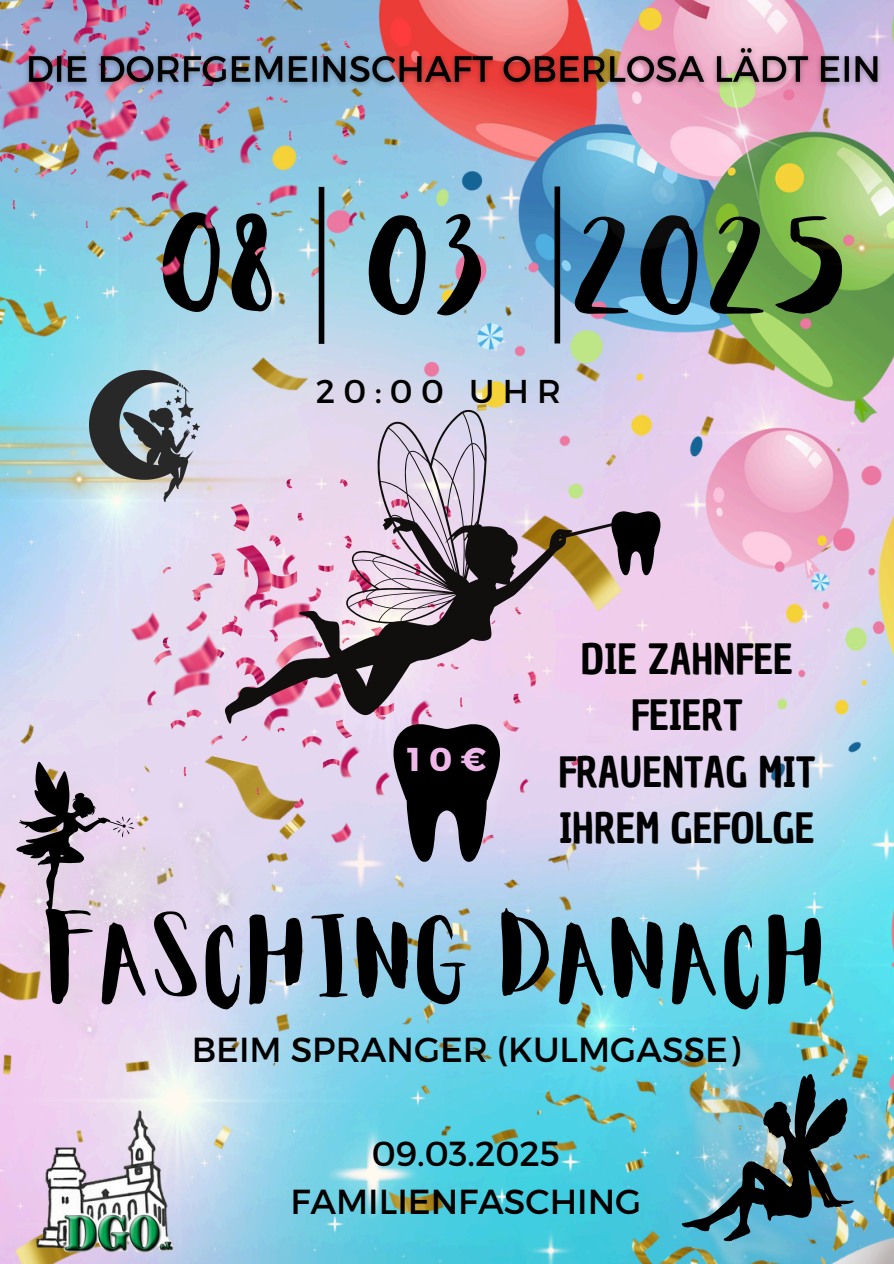
<style>
.page{position:relative;width:894px;height:1264px;background:#fff}
.page>*{position:absolute;margin:0;border:0;box-sizing:border-box;transform-origin:0 0}
.t1{font:112.5px "Aloja Extended";color:#000}
.t2{font:90.9px "Aloja Extended";color:#000}
.t3{font:40.8px/56.2px "Chau Philomene One";color:#000;text-align:center}
.t4{font:34.8px "Montserrat";color:#000}
.t5{font:33px "Montserrat";letter-spacing:.25em;color:#000}
.t6{font:700 33px "Montserrat";color:#efb8ea}
</style>
<div class="page">
<img style="left:0;top:1051px;width:636px;height:212px">
<img style="left:7px;top:1094px;width:218px;height:169px">
<img style="left:0;top:279px;width:272px;height:403px">
<img style="left:272px;top:0;width:621px;height:1194px">
<img style="left:129px;top:511px;width:450px;height:334px">
<img style="left:0;top:0;width:408px;height:279px">
<div style="left:318px;top:187px;width:6px;height:157px;background:#000"></div>
<div style="left:554px;top:186px;width:6px;height:157px;background:#000"></div>
<img style="left:603px;top:27px;width:207px;height:221px">
<img style="left:636px;top:938px;width:257px;height:325px">
<img style="left:388px;top:723px;width:154px;height:163px">
<img style="left:714px;top:213px;width:179px;height:116px">
<img style="left:0;top:395px;width:364px;height:116px">
<img style="left:0;top:682px;width:272px;height:369px">
<svg style="left:0;top:758px;width:136px;height:170px;background:#bdaec0"></svg>
<svg style="left:225px;top:410px;width:406px;height:313px;background:#c5afc1"></svg>
<svg style="left:606px;top:511px;width:59px;height:65px;background:#615460"></svg>
<svg style="left:681px;top:1073px;width:172px;height:168px;background:#548b96"></svg>
<svg style="left:382px;top:723px;width:129px;height:141px;background:#5d5965"></svg>
<img style="left:89px;top:370px;width:111px;height:132px">
<img style="left:18px;top:40px;width:870px;height:55px">
<p class="t1" style="left:162px;top:216px;width:122px">08</p>
<p class="t1" style="left:368px;top:219px;width:128px">03</p>
<p class="t1" style="left:573px;top:219px;width:283px">2025</p>
<p class="t5" style="left:316px;top:370px;width:246px">20:00 UHR</p>
<p class="t6" style="left:407px;top:738px;width:81px">10€</p>
<p class="t3" style="left:558px;top:631px;width:258px">DIE ZAHNFEE<br>FEIERT<br>FRAUENTAG MIT<br>IHREM GEFOLGE</p>
<p class="t2" style="left:45px;top:919px;width:786px">FASCHING DANACH</p>
<p class="t4" style="left:192px;top:1027px;width:549px">BEIM SPRANGER (KULMGASSE)</p>
<p class="t4" style="left:371px;top:1130px;width:190px">09.03.2025</p>
<p class="t4" style="left:290px;top:1178px;width:352px">FAMILIENFASCHING</p>
</div>
